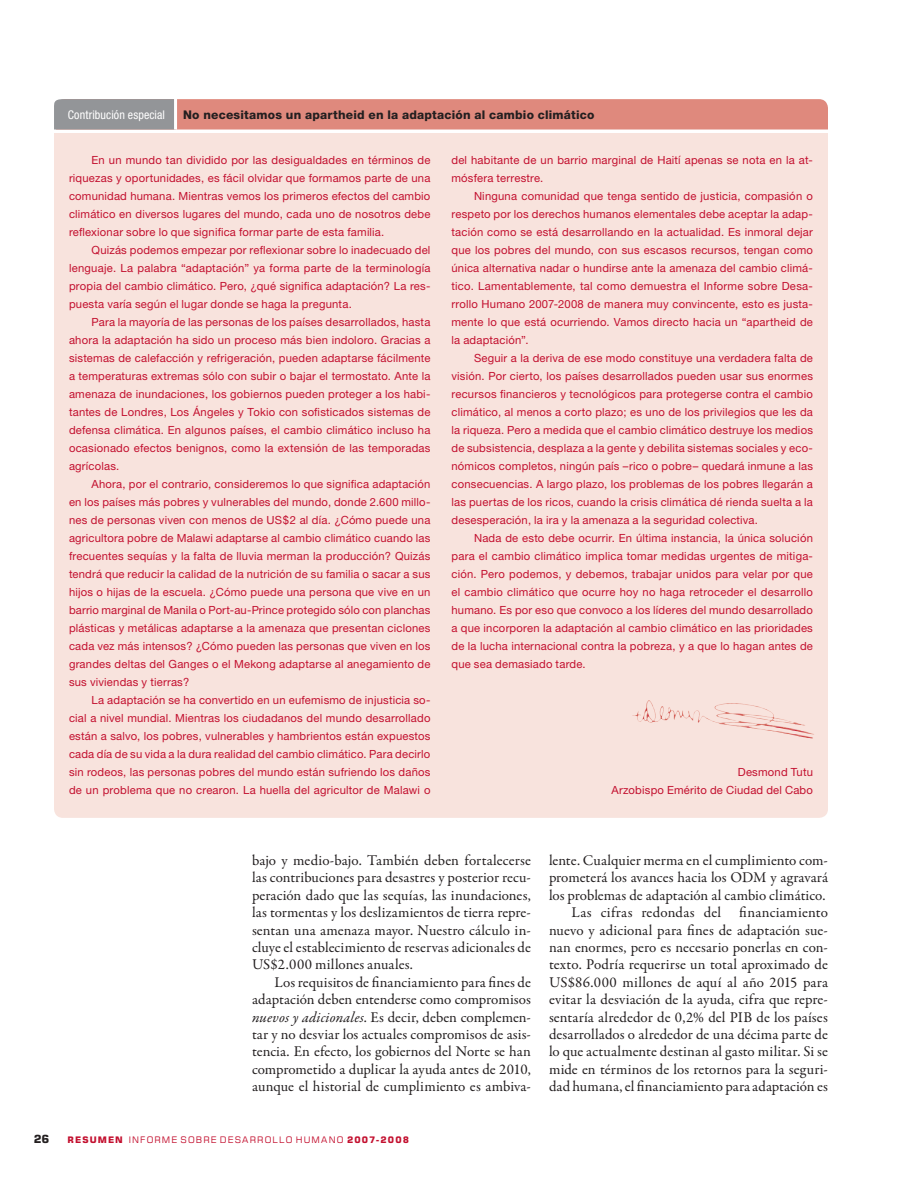
<style>
.page{position:relative;width:918px;height:1188px;background:#fff}
.page>*{position:absolute;margin:0;border:0;box-sizing:border-box;transform-origin:0 0}
.t1{font:15px/17.4px "Garamond Premr Pro";letter-spacing:.005em;color:#231f20;text-align:justify}
.t2{font:800 12px "Helvetica Neue";letter-spacing:.015em;color:#231f20}
.t3{font:condensed 12px "Helvetica Neue";letter-spacing:.01em;color:#fff}
.t4{font:11.25px/18px "Helvetica Neue";letter-spacing:.015em;color:#c3102f;text-align:justify}
.t5{font:700 11.25px "Square 721 BT";color:#231f20}
.t6{font:9px "Square 721 BT";letter-spacing:.125em;color:#c3102f}
.s1{font-style:italic}
.s2{font-weight:700}
</style>
<div class="page">
<div style="left:54px;top:99px;width:774px;height:719px;background:#f8e3dd;border-radius:9px"></div>
<div style="left:54px;top:89px;width:774px;height:43px;background:#fff"></div>
<img style="left:669px;top:707px;width:70px;height:16px">
<svg style="left:54px;top:99px;width:774px;height:31px;background:#d48d83"></svg>
<hr style="left:174px;top:99px;width:3px;height:31px;background:#fff">
<p class="t3" style="left:68px;top:108px;width:99px">Contribución especial</p>
<p class="t2" style="left:183px;top:108px;width:413px">No necesitamos un apartheid en la adaptación al cambio climático</p>
<p class="t4" style="left:69px;top:151px;width:363px;text-indent:22px">En un mundo tan dividido por las desigualdades en términos de riquezas y oportunidades, es fácil olvidar que formamos parte de una comunidad humana. Mientras vemos los primeros efectos del cambio climático en diversos lugares del mundo, cada uno de nosotros debe reflexionar sobre lo que significa formar parte de esta familia.</p>
<p class="t4" style="left:69px;top:241px;width:363px;text-indent:22px">Quizás podemos empezar por reflexionar sobre lo inadecuado del lenguaje. La palabra “adaptación” ya forma parte de la terminología propia del cambio climático. Pero, ¿qué significa adaptación? La res&shy;puesta varía según el lugar donde se haga la pregunta.</p>
<p class="t4" style="left:69px;top:313px;width:363px;text-indent:22px">Para la mayoría de las personas de los países desarrollados, hasta ahora la adaptación ha sido un proceso más bien indoloro. Gracias a sistemas de calefacción y refrigeración, pueden adaptarse fácilmente a temperaturas extremas sólo con subir o bajar el termostato. Ante la amenaza de inundaciones, los gobiernos pueden proteger a los habi&shy;tantes de Londres, Los Ángeles y Tokio con sofisticados sistemas de defensa climática. En algunos países, el cambio climático incluso ha ocasionado efectos benignos, como la extensión de las temporadas agrícolas.</p>
<p class="t4" style="left:69px;top:475px;width:363px;text-indent:22px">Ahora, por el contrario, consideremos lo que significa adaptación en los países más pobres y vulnerables del mundo, donde 2.600 millo&shy;nes de personas viven con menos de US$2 al día. ¿Cómo puede una agricultora pobre de Malawi adaptarse al cambio climático cuando las frecuentes sequías y la falta de lluvia merman la producción? Quizás tendrá que reducir la calidad de la nutrición de su familia o sacar a sus hijos o hijas de la escuela. ¿Cómo puede una persona que vive en un barrio marginal de Manila o Port-au-Prince protegido sólo con planchas plásticas y metálicas adaptarse a la amenaza que presentan ciclones cada vez más intensos? ¿Cómo pueden las personas que viven en los grandes deltas del Ganges o el Mekong adaptarse al anegamiento de sus viviendas y tierras?</p>
<p class="t4" style="left:69px;top:691px;width:363px;text-indent:22px">La adaptación se ha convertido en un eufemismo de injusticia so&shy;cial a nivel mundial. Mientras los ciudadanos del mundo desarrollado están a salvo, los pobres, vulnerables y hambrientos están expuestos cada día de su vida a la dura realidad del cambio climático. Para decirlo sin rodeos, las personas pobres del mundo están sufriendo los daños de un problema que no crearon. La huella del agricultor de Malawi o</p>
<p class="t4" style="left:452px;top:151px;width:363px">del habitante de un barrio marginal de Haití apenas se nota en la at&shy;mósfera terrestre.</p>
<p class="t4" style="left:452px;top:187px;width:363px;text-indent:22px">Ninguna comunidad que tenga sentido de justicia, compasión o respeto por los derechos humanos elementales debe aceptar la adap&shy;tación como se está desarrollando en la actualidad. Es inmoral dejar que los pobres del mundo, con sus escasos recursos, tengan como única alternativa nadar o hundirse ante la amenaza del cambio climá&shy;tico. Lamentablemente, tal como demuestra el Informe sobre Desa&shy;rrollo Humano 2007-2008 de manera muy convincente, esto es justa&shy;mente lo que está ocurriendo. Vamos directo hacia un “apartheid de la adaptación”.</p>
<p class="t4" style="left:452px;top:349px;width:363px;text-indent:22px">Seguir a la deriva de ese modo constituye una verdadera falta de visión. Por cierto, los países desarrollados pueden usar sus enormes recursos financieros y tecnológicos para protegerse contra el cambio climático, al menos a corto plazo; es uno de los privilegios que les da la riqueza. Pero a medida que el cambio climático destruye los medios de subsistencia, desplaza a la gente y debilita sistemas sociales y eco&shy;nómicos completos, ningún país –rico o pobre– quedará inmune a las consecuencias. A largo plazo, los problemas de los pobres llegarán a las puertas de los ricos, cuando la crisis climática dé rienda suelta a la desesperación, la ira y la amenaza a la seguridad colectiva.</p>
<p class="t4" style="left:452px;top:529px;width:363px;text-indent:22px">Nada de esto debe ocurrir. En última instancia, la única solución para el cambio climático implica tomar medidas urgentes de mitiga&shy;ción. Pero podemos, y debemos, trabajar unidos para velar por que el cambio climático que ocurre hoy no haga retroceder el desarrollo humano. Es por eso que convoco a los líderes del mundo desarrollado a que incorporen la adaptación al cambio climático en las prioridades de la lucha internacional contra la pobreza, y a que lo hagan antes de que sea demasiado tarde.</p>
<p class="t4" style="left:611px;top:763px;width:203px;text-align:right">Desmond Tutu<br>Arzobispo Emérito de Ciudad del Cabo</p>
<p class="t1" style="left:252px;top:852px;width:281px">bajo y medio-bajo. También deben fortalecerse las contribuciones para desastres y posterior recu&shy;peración dado que las sequías, las inundaciones, las tormentas y los deslizamientos de tierra repre&shy;sentan una amenaza mayor. Nuestro cálculo in&shy;cluye el establecimiento de reservas adicionales de US$2.000 millones anuales.</p>
<p class="t1" style="left:252px;top:974px;width:281px;text-indent:22px">Los requisitos de financiamiento para fines de adaptación deben entenderse como compromisos <span class="s1">nuevos y adicionales</span>. Es decir, deben complemen&shy;tar y no desviar los actuales compromisos de asis&shy;tencia. En efecto, los gobiernos del Norte se han comprometido a duplicar la ayuda antes de 2010, aunque el historial de cumplimiento es ambiva-</p>
<p class="t5" style="left:34px;top:1132px;width:16px">26</p>
<p class="t6" style="left:68px;top:1134px;width:343px"><span class="s2">RESUMEN</span> INFORME SOBRE DESARROLLO HUMANO <span class="s2">2007-2008</span></p>
<p class="t1" style="left:549px;top:852px;width:281px;text-align:right">lente. Cualquier merma en el cumplimiento com&shy;prometerá los avances hacia los ODM y agravará los problemas de adaptación al cambio climático.<br>Las cifras redondas del financiamiento nuevo y adicional para fines de adaptación sue&shy;nan enormes, pero es necesario ponerlas en con&shy;texto. Podría requerirse un total aproximado de US$86.000 millones de aquí al año 2015 para evitar la desviación de la ayuda, cifra que repre&shy;sentaría alrededor de 0,2% del PIB de los países desarrollados o alrededor de una décima parte de lo que actualmente destinan al gasto militar. Si se mide en términos de los retornos para la seguri&shy;dad humana, el financiamiento para adaptación es</p>
</div>
